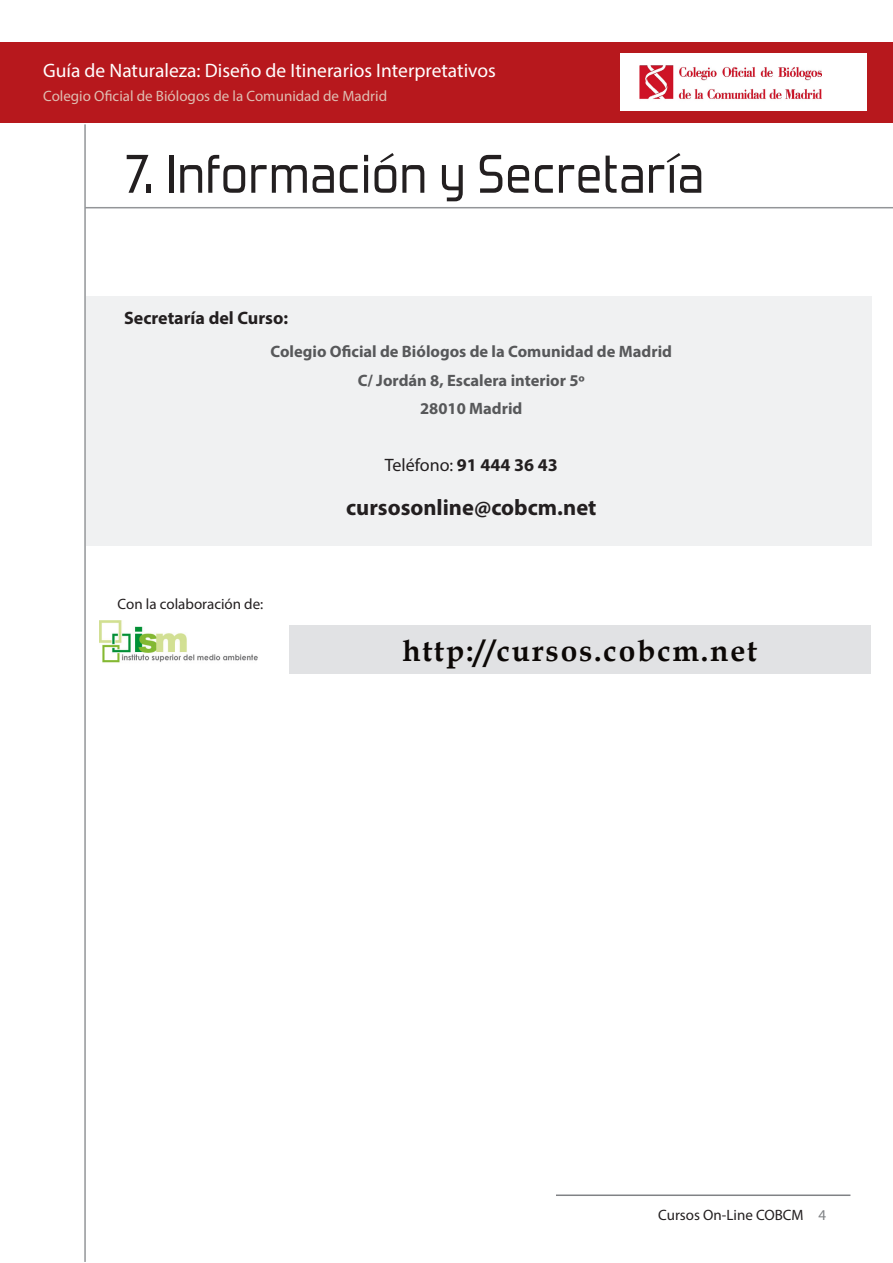
<style>
.page{position:relative;width:893px;height:1263px;background:#fff}
.page>*{position:absolute;margin:0;border:0;box-sizing:border-box;transform-origin:0 0}
.capitulo{font:54px "Forgotten Futurist Rg";letter-spacing:.02em;color:#231f20}
.parrafo_alineado_izq{font:700 30px "Book Antiqua";letter-spacing:.06em;color:#0c0806}
.parrafo_alineado_izq-2{font:700 22.5px "Myriad Pro";color:#231f20}
.t1{font:19.5px "Myriad Pro";color:#fff}
.parrafo{font:700 18px "Myriad Pro";color:#231f20}
.parrafo_alineado_izq-3{font:18px "Myriad Pro";color:#231f20}
.parrafo_alineado_izq-4{font:700 16.5px "Myriad Pro";color:#57585a}
.t2{font:15px "Myriad Pro";color:#dfbeb2}
.parrafo_alineado_izq-5{font:15px "Myriad Pro";color:#231f20}
.s1{font-weight:700}
.s2{color:#808285}
</style>
<div class="page">
<div style="left:0;top:43px;width:892px;height:80px;background:#b7181d"></div>
<div style="left:620px;top:53px;width:247px;height:58px;background:#fff"></div>
<hr style="left:556px;top:1194px;width:294px;height:2px;background:#808285">
<img style="left:640px;top:65px;width:182px;height:34px">
<div style="left:86px;top:296px;width:786px;height:249px;background:#f0f1f2"></div>
<hr style="left:84px;top:124px;width:2px;height:1138px;background:#939598">
<hr style="left:85px;top:207px;width:808px;height:1px;background:#939598">
<div style="left:289px;top:625px;width:581px;height:48px;background:#e1e2e4"></div>
<img style="left:100px;top:620px;width:158px;height:43px">
<p class="t1" style="left:43px;top:59px;width:454px">Guía de Naturaleza: Diseño de Itinerarios Interpretativos</p>
<p class="t2" style="left:43px;top:87px;width:345px">Colegio Oficial de Biólogos de la Comunidad de Madrid</p>
<p class="capitulo" style="left:125px;top:141px;width:581px">7. Información y Secretaría</p>
<p class="parrafo" style="left:124px;top:306px;width:166px">Secretaría del Curso:</p>
<p class="parrafo_alineado_izq-4" style="left:271px;top:341px;width:403px">Colegio Oficial de Biólogos de la Comunidad de Madrid</p>
<p class="parrafo_alineado_izq-4" style="left:358px;top:369px;width:229px">C/ Jordán 8, Escalera interior 5º</p>
<p class="parrafo_alineado_izq-4" style="left:420px;top:398px;width:104px">28010 Madrid</p>
<p class="parrafo_alineado_izq-5" style="left:118px;top:594px;width:147px">Con la colaboración de:</p>
<p class="parrafo_alineado_izq-3" style="left:385px;top:454px;width:174px">Teléfono: <span class="s1">91 444 36 43</span></p>
<p class="parrafo_alineado_izq-2" style="left:346px;top:493px;width:252px">cursosonline@cobcm.net</p>
<p class="parrafo_alineado_izq" style="left:402px;top:631px;width:356px">http://cursos.cobcm.net</p>
<p class="parrafo_alineado_izq-5" style="left:658px;top:1206px;width:169px">Cursos On-Line COBCM <span class="s2">4</span></p>
</div>
